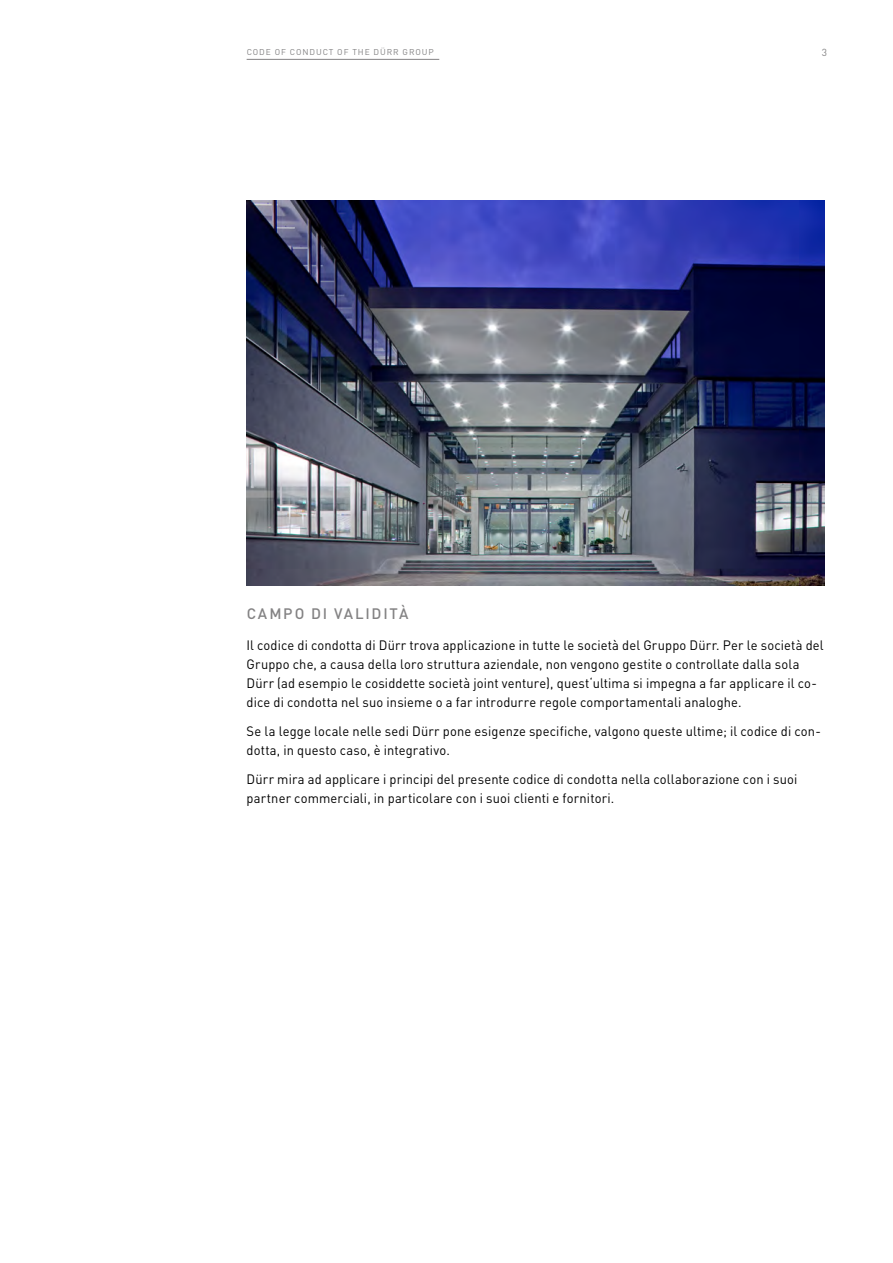
<style>
.page{position:relative;width:893px;height:1263px;background:#fff}
.page>*{position:absolute;margin:0;border:0;box-sizing:border-box;transform-origin:0 0}
.t1{font:500 15px "DIN Pro";letter-spacing:.12em;color:#848384}
.t2{font:13.5px/19.2px "DIN Pro";letter-spacing:.01em;color:#000;scale:.96 1}
.t3{font:10.2px "DIN Pro";color:#848384}
.t4{font:8.4px "DIN Pro";letter-spacing:.11em;color:#848384}
</style>
<div class="page">
<hr style="left:247px;top:59px;width:192px;height:1px;background:#848384">
<img style="left:247px;top:200px;width:578px;height:386px">
<p class="t4" style="left:247px;top:45px;width:189px">CODE OF CONDUCT OF THE DÜRR GROUP</p>
<p class="t3" style="left:822px;top:44px;width:7px">3</p>
<p class="t1" style="left:247px;top:602px;width:163px">CAMPO DI VALIDITÀ</p>
<p class="t2" style="left:247px;top:634px;width:602px">Il codice di condotta di Dürr trova applicazione in tutte le società del Gruppo Dürr. Per le società del Gruppo che, a causa della loro struttura aziendale, non vengono gestite o controllate dalla sola Dürr (ad esempio le cosiddette società joint venture), quest‘ultima si impegna a far applicare il co&shy;dice di condotta nel suo insieme o a far introdurre regole comportamentali analoghe.</p>
<p class="t2" style="left:247px;top:720px;width:600px">Se la legge locale nelle sedi Dürr pone esigenze specifiche, valgono queste ultime; il codice di con&shy;dotta, in questo caso, è integrativo.</p>
<p class="t2" style="left:247px;top:768px;width:575px">Dürr mira ad applicare i principi del presente codice di condotta nella collaborazione con i suoi partner commerciali, in particolare con i suoi clienti e fornitori.</p>
</div>
